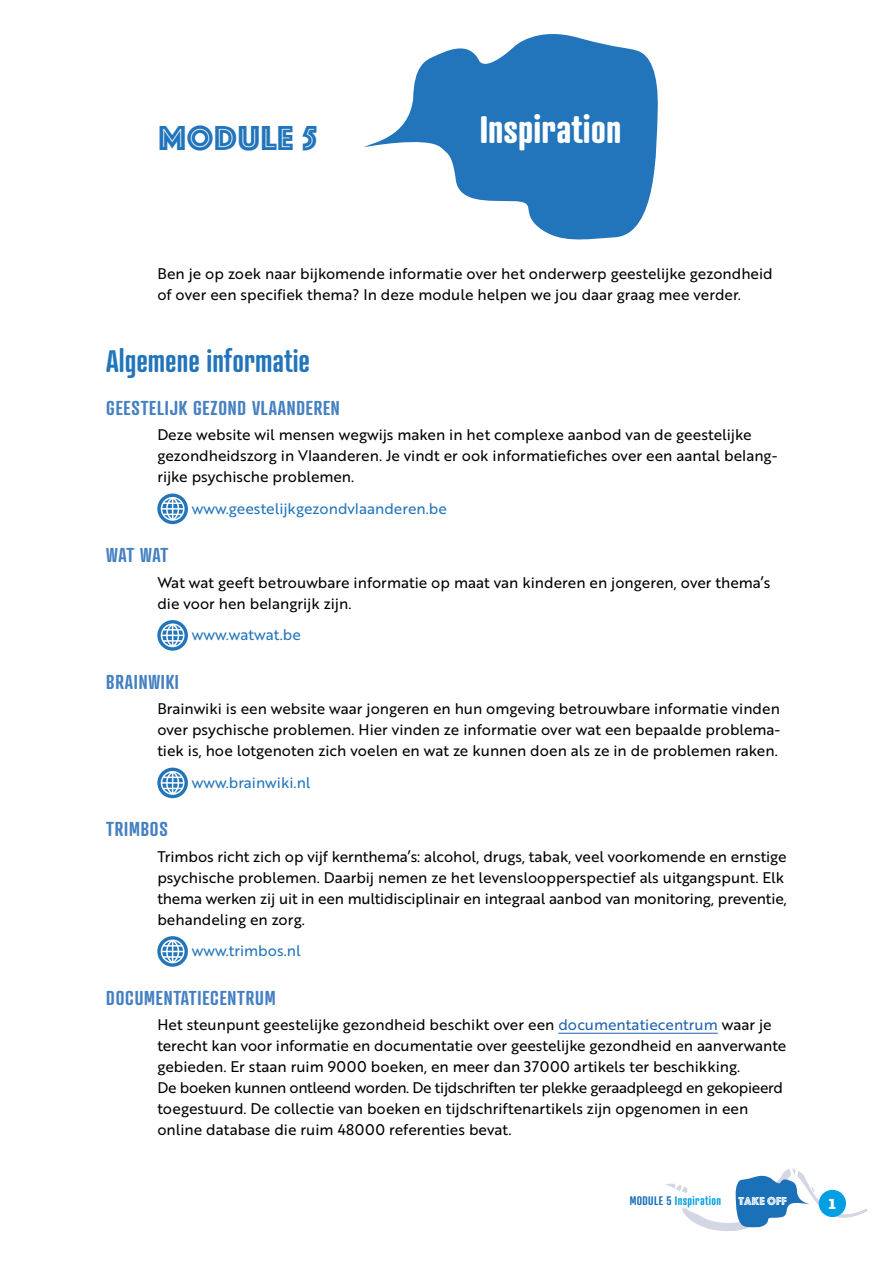
<style>
.page{position:relative;width:893px;height:1263px;background:#fff}
.page>*{position:absolute;margin:0;border:0;box-sizing:border-box;transform-origin:0 0}
.t1{font:700 37.05px "Atrament";color:#fff}
.t2{font:36px "Phosphate Inline";letter-spacing:.02em;color:#2275bb}
.t3{font:600 30px "Atrament";color:#2275bb}
.t4{font:600 19.5px "Atrament";letter-spacing:.04em;color:#4580c2}
.t5{font:15px/21px "Brother 1816 Regular";color:#000}
.t6{font:15px "Brother 1816 Regular";color:#2275bb}
.t7{font:900 15px "Lexia";color:#fff}
.t8{font:600 12px "Atrament";letter-spacing:.03em;color:#009ee3}
.t9{font:12px "Phosphate Inline";color:#fff}
.s1{color:#2262ac}
.s2{color:#1b71b8}
</style>
<div class="page">
<svg style="left:665px;top:1168px;width:203px;height:63px"></svg>
<div style="left:819px;top:1190px;width:27px;height:27px;background:#009ee3;border-radius:50%"></div>
<hr style="left:558px;top:1033px;width:160px;height:1px;background:#2262ac">
<svg style="left:157px;top:493px;width:31px;height:31px"></svg>
<svg style="left:161px;top:497px;width:24px;height:24px"></svg>
<svg style="left:157px;top:620px;width:31px;height:31px"></svg>
<svg style="left:161px;top:623px;width:24px;height:24px"></svg>
<div style="left:157px;top:768px;width:31px;height:30px;background:#2275bb;border-radius:50%"></div>
<svg style="left:161px;top:771px;width:24px;height:24px"></svg>
<svg style="left:157px;top:936px;width:31px;height:31px"></svg>
<svg style="left:161px;top:939px;width:24px;height:24px"></svg>
<svg style="left:364px;top:34px;width:294px;height:206px;fill:#2275bb"></svg>
<h2 class="t2" style="left:158px;top:113px;width:160px">MODULE 5</h2>
<h1 class="t1" style="left:480px;top:106px;width:143px">Inspiration</h1>
<p class="t5" style="left:157px;top:262px;width:617px">Ben je op zoek naar bijkomende informatie over het onderwerp geestelijke gezondheid of over een specifiek thema? In deze module helpen we jou daar graag mee verder.</p>
<h3 class="t3" style="left:106px;top:343px;width:205px">Algemene informatie</h3>
<h3 class="t4" style="left:106px;top:395px;width:235px">GEESTELIJK GEZOND VLAANDEREN</h3>
<p class="t5" style="left:157px;top:423px;width:622px">Deze website wil mensen wegwijs maken in het complexe aanbod van de geestelijke gezondheidszorg in Vlaanderen. Je vindt er ook informatiefiches over een aantal belang&shy;rijke psychische problemen.</p>
<p class="t6" style="left:192px;top:497px;width:257px">www.geestelijkgezondvlaanderen.be</p>
<h3 class="t4" style="left:106px;top:543px;width:64px">WAT WAT</h3>
<p class="t5" style="left:157px;top:571px;width:615px">Wat wat geeft betrouwbare informatie op maat van kinderen en jongeren, over thema’s die voor hen belangrijk zijn.</p>
<p class="t6" style="left:192px;top:624px;width:110px">www.watwat.be</p>
<h3 class="t4" style="left:106px;top:669px;width:74px">BRAINWIKI</h3>
<p class="t5" style="left:157px;top:698px;width:625px;text-align:justify">Brainwiki is een website waar jongeren en hun omgeving betrouwbare informatie vinden over psychische problemen. Hier vinden ze informatie over wat een bepaalde problema&shy;tiek is, hoe lotgenoten zich voelen en wat ze kunnen doen als ze in de problemen raken.</p>
<p class="t6" style="left:192px;top:771px;width:120px">www.brainwiki.nl</p>
<h3 class="t4" style="left:106px;top:817px;width:63px">TRIMBOS</h3>
<p class="t5" style="left:157px;top:845px;width:631px">Trimbos richt zich op vijf kernthema’s: alcohol, drugs, tabak, veel voorkomende en ernstige psychische problemen. Daarbij nemen ze het levensloopperspectief als uitgangspunt. Elk thema werken zij uit in een multidisciplinair en integraal aanbod van monitoring, preventie, behandeling en zorg.</p>
<p class="t6" style="left:192px;top:940px;width:110px">www.trimbos.nl</p>
<h3 class="t4" style="left:106px;top:985px;width:171px">DOCUMENTATIECENTRUM</h3>
<p class="t5" style="left:157px;top:1014px;width:631px">Het steunpunt geestelijke gezondheid beschikt over een <span class="s1">documentatiecentrum</span> waar je terecht kan voor informatie en documentatie over geestelijke gezondheid en aanverwante gebieden. Er staan ruim 9000 boeken, en meer dan 37000 artikels ter beschikking.<br>De boeken kunnen ontleend worden. De tijdschriften ter plekke geraadpleegd en gekopieerd toegestuurd. De collectie van boeken en tijdschriftenartikels zijn opgenomen in een online database die ruim 48000 referenties bevat.</p>
<p class="t8" style="left:630px;top:1193px;width:93px"><span class="s2">MODULE 5</span> Inspiration</p>
<p class="t9" style="left:739px;top:1192px;width:50px">TAKE OFF</p>
<p class="t7" style="left:828px;top:1193px;width:11px">1</p>
</div>
